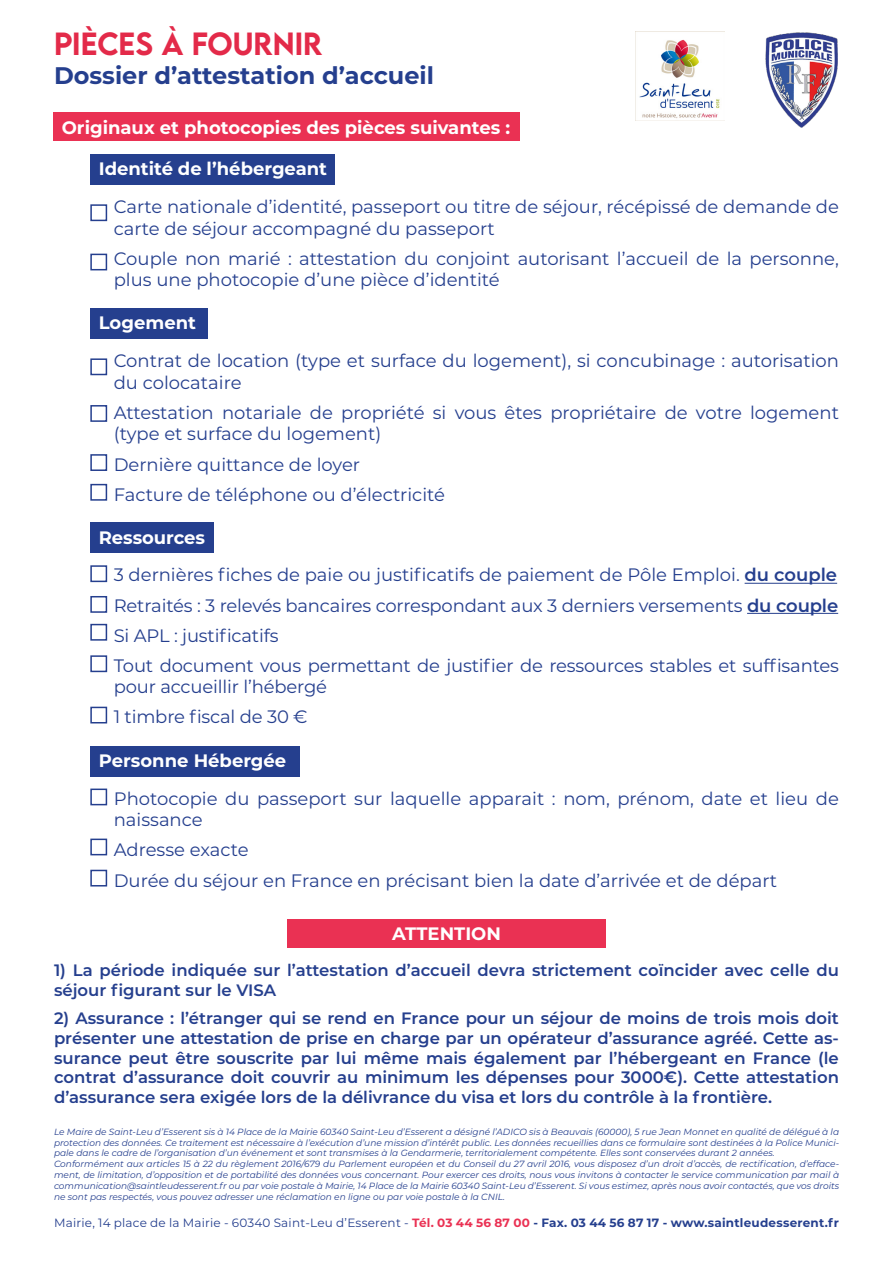
<style>
.page{position:relative;width:893px;height:1263px;background:#fff}
.page>*{position:absolute;margin:0;border:0;box-sizing:border-box;transform-origin:0 0}
.t1{font:500 28.5px "LEMONMILK";color:#e32a49}
.t2{font:700 24px "Montserrat";color:#253f8e}
.t3{font:18px/21.6px "Montserrat";color:#253f8e}
.t4{font:700 18px "Montserrat";color:#fff}
.t5{font:600 16.5px/19.8px "Montserrat";color:#253f8e}
.t6{font:12px "Montserrat";letter-spacing:.02em;color:#253f8e}
.t7{font:italic 9px/10.8px "Montserrat";color:#253f8e;text-align:justify}
.s1{font-weight:600}
.s2{font-weight:700;color:#ea3153}
.s3{font-weight:700}
</style>
<div class="page">
<img style="left:635px;top:31px;width:89px;height:89px">
<img style="left:765px;top:32px;width:73px;height:96px">
<div style="left:53px;top:112px;width:467px;height:29px;background:#ea3153"></div>
<div style="left:287px;top:918px;width:319px;height:29px;background:#ea3153"></div>
<div style="left:90px;top:154px;width:245px;height:31px;background:#253f8e"></div>
<div style="left:90px;top:308px;width:118px;height:31px;background:#253f8e"></div>
<div style="left:90px;top:523px;width:123px;height:30px;background:#253f8e"></div>
<div style="left:90px;top:746px;width:210px;height:31px;background:#253f8e"></div>
<div style="left:90px;top:788px;width:17px;height:17px;border:2px solid #253f8e"></div>
<div style="left:90px;top:838px;width:17px;height:17px;border:2px solid #253f8e"></div>
<div style="left:90px;top:870px;width:17px;height:16px;border:2px solid #253f8e"></div>
<hr style="left:745px;top:583px;width:92px;height:1px;background:#253f8e">
<hr style="left:747px;top:613px;width:91px;height:1px;background:#253f8e">
<div style="left:90px;top:565px;width:17px;height:17px;border:2px solid #253f8e"></div>
<div style="left:90px;top:596px;width:17px;height:17px;border:2px solid #253f8e"></div>
<div style="left:90px;top:624px;width:17px;height:17px;border:2px solid #253f8e"></div>
<div style="left:90px;top:655px;width:17px;height:17px;border:2px solid #253f8e"></div>
<div style="left:90px;top:707px;width:17px;height:16px;border:2px solid #253f8e"></div>
<div style="left:90px;top:358px;width:17px;height:17px;border:2px solid #253f8e"></div>
<div style="left:90px;top:405px;width:17px;height:17px;border:2px solid #253f8e"></div>
<div style="left:90px;top:454px;width:17px;height:17px;border:2px solid #253f8e"></div>
<div style="left:90px;top:484px;width:17px;height:17px;border:2px solid #253f8e"></div>
<div style="left:90px;top:204px;width:17px;height:17px;border:2px solid #253f8e"></div>
<div style="left:90px;top:254px;width:17px;height:16px;border:2px solid #253f8e"></div>
<p class="t1" style="left:54px;top:25px;width:270px">PIÈCES À FOURNIR</p>
<p class="t2" style="left:54px;top:58px;width:381px">Dossier d’attestation d’accueil</p>
<p class="t4" style="left:160px;top:114px;width:352px">et photocopies des pièces suivantes :</p>
<p class="t4" style="left:62px;top:114px;width:303px">Originaux des pièces suivantes :</p>
<p class="t4" style="left:99px;top:156px;width:230px">Identité de l’hébergeant</p>
<p class="t3" style="left:114px;top:195px;width:727px">Carte nationale d’identité, passeport ou titre de séjour, récépissé de demande de carte de séjour accompagné du passeport</p>
<p class="t3" style="left:114px;top:247px;width:727px">Couple non marié : attestation du conjoint autorisant l’accueil de la personne, plus une photocopie d’une pièce d’identité</p>
<p class="t4" style="left:99px;top:310px;width:99px">Logement</p>
<p class="t3" style="left:114px;top:349px;width:727px">Contrat de location (type et surface du logement), si concubinage : autorisation du colocataire</p>
<p class="t3" style="left:114px;top:401px;width:727px">Attestation notariale de propriété si vous êtes propriétaire de votre logement (type et surface du logement)</p>
<p class="t3" style="left:114px;top:453px;width:248px">Dernière quittance de loyer</p>
<p class="t3" style="left:114px;top:483px;width:333px">Facture de téléphone ou d’électricité</p>
<p class="t4" style="left:99px;top:524px;width:108px">Ressources</p>
<p class="t3" style="left:114px;top:564px;width:725px">3 dernières fiches de paie ou justificatifs de paiement de Pôle Emploi. <span class="s1">du couple</span></p>
<p class="t3" style="left:114px;top:594px;width:726px">Retraités : 3 relevés bancaires correspondant aux 3 derniers versements <span class="s1">du couple</span></p>
<p class="t3" style="left:114px;top:624px;width:166px">Si APL : justificatifs</p>
<p class="t3" style="left:114px;top:654px;width:727px">Tout document vous permettant de justifier de ressources stables et suffisantes pour accueillir l’hébergé</p>
<p class="t3" style="left:114px;top:706px;width:195px">1 timbre fiscal de 30 €</p>
<p class="t4" style="left:99px;top:748px;width:189px">Personne Hébergée</p>
<p class="t3" style="left:114px;top:787px;width:727px">Photocopie du passeport sur laquelle apparait : nom, prénom, date et lieu de naissance</p>
<p class="t3" style="left:114px;top:838px;width:136px">Adresse exacte</p>
<p class="t3" style="left:114px;top:869px;width:665px">Durée du séjour en France en précisant bien la date d’arrivée et de départ</p>
<p class="t4" style="left:392px;top:920px;width:110px">ATTENTION</p>
<p class="t5" style="left:54px;top:959px;width:786px">1) La période indiquée sur l’attestation d’accueil devra strictement coïncider avec celle du séjour figurant sur le VISA</p>
<p class="t5" style="left:54px;top:1007px;width:786px;text-align:justify">2) Assurance : l’étranger qui se rend en France pour un séjour de moins de trois mois doit présenter une attestation de prise en charge par un opérateur d’assurance agréé. Cette as&shy;surance peut être souscrite par lui même mais également par l’hébergeant en France (le contrat d’assurance doit couvrir au minimum les dépenses pour 3000€). Cette attestation d’assurance sera exigée lors de la délivrance du visa et lors du contrôle à la frontière.</p>
<p class="t7" style="left:54px;top:1126px;width:787px">Le Maire de Saint-Leu d’Esserent sis à 14 Place de la Mairie 60340 Saint-Leu d’Esserent a désigné l’ADICO sis à Beauvais (60000), 5 rue Jean Monnet en qualité de délégué à la protection des données. Ce traitement est nécessaire à l’exécution d’une mission d’intérêt public. Les données recueillies dans ce formulaire sont destinées à la Police Munici&shy;pale dans le cadre de l’organisation d’un événement et sont transmises à la Gendarmerie, territorialement compétente. Elles sont conservées durant 2 années.</p>
<p class="t7" style="left:54px;top:1158px;width:787px">Conformément aux articles 15 à 22 du règlement 2016/679 du Parlement européen et du Conseil du 27 avril 2016, vous disposez d’un droit d’accès, de rectification, d’efface&shy;ment, de limitation, d’opposition et de portabilité des données vous concernant. Pour exercer ces droits, nous vous invitons à contacter le service communication par mail à communication@saintleudesserent.fr ou par voie postale à Mairie, 14 Place de la Mairie 60340 Saint-Leu d’Esserent. Si vous estimez, après nous avoir contactés, que vos droits ne sont pas respectés, vous pouvez adresser une réclamation en ligne ou par voie postale à la CNIL.</p>
<h3 class="t6" style="left:54px;top:1214px;width:787px">Mairie, 14 place de la Mairie - 60340 Saint-Leu d’Esserent - <span class="s2">Tél. 03 44 56 87 00</span> <span class="s3">- Fax. 03 44 56 87 17 - www.saintleudesserent.fr</span></h3>
</div>
